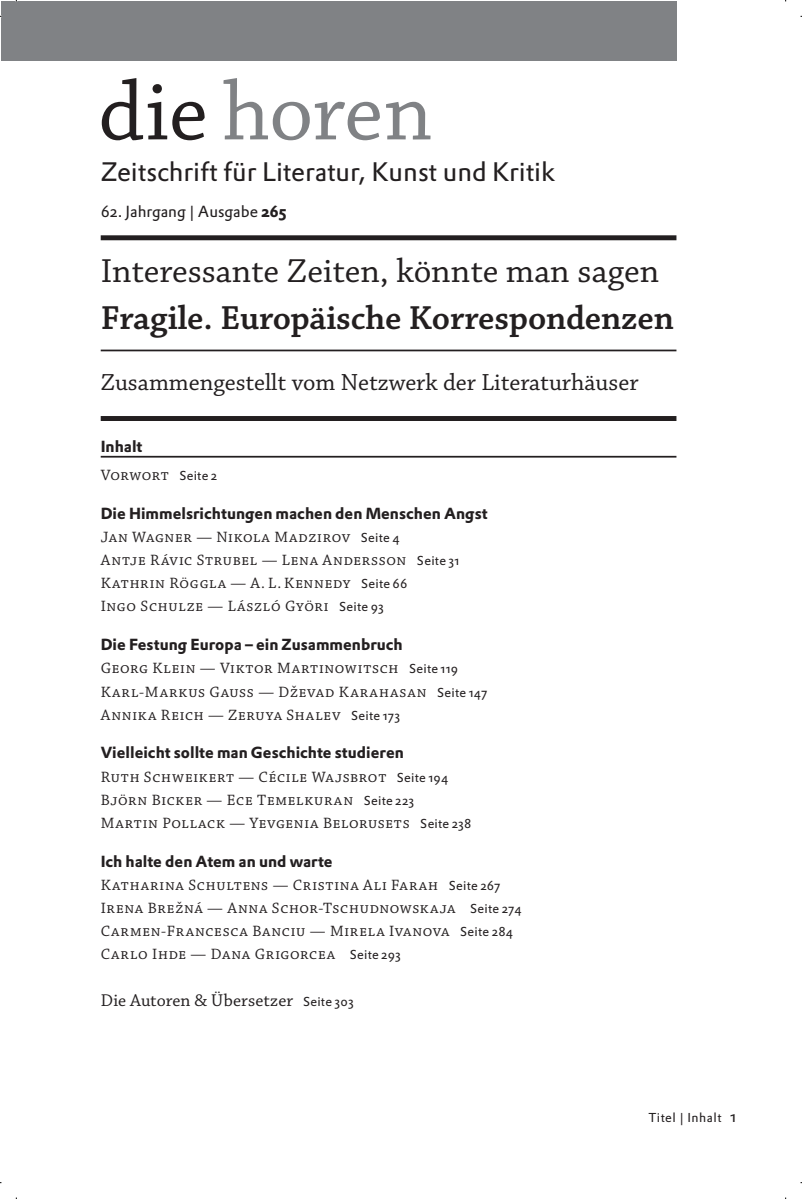
<style>
.page{position:relative;width:802px;height:1199px;background:#fff}
.page>*{position:absolute;margin:0;border:0;box-sizing:border-box;transform-origin:0 0}
.t1{font:87.5px "Chaparral Pro";color:#808285}
.t2{font:600 35px "Chaparral Pro";letter-spacing:-.005em;color:#231f20}
.t3{font:35px "Chaparral Pro";color:#231f20}
.t4{font:26.25px "DTL Prokyon ST";color:#231f20}
.t5{font:24.5px "Chaparral Pro";color:#231f20}
.t6{font:17.85px "Chaparral Pro";letter-spacing:.01em;color:#231f20}
.t7{font:15.75px/23.3px "Chaparral Pro";letter-spacing:.045em;color:#231f20}
.t8{font:15.75px "DTL Prokyon ST Bold";color:#231f20}
.t9{font:15.75px "DTL Prokyon ST";color:#231f20}
.t10{font:12.6px "DTL Prokyon ST";letter-spacing:.04em;color:#231f20}
.s1{color:#231f20}
.s2{font-family:"DTL Prokyon ST Bold"}
.s3{font-family:"DTL Prokyon ST";font-size:12.6px}
.s4{font-size:15.75px}
</style>
<div class="page">
<div style="left:101px;top:235px;width:575px;height:5px;background:#231f20"></div>
<div style="left:101px;top:416px;width:575px;height:5px;background:#231f20"></div>
<hr style="left:101px;top:349px;width:575px;height:2px;background:#231f20">
<hr style="left:101px;top:456px;width:575px;height:1px;background:#231f20">
<div style="left:1px;top:1px;width:675px;height:60px;background:#808285"></div>
<h1 class="t1" style="left:98px;top:63px;width:336px"><span class="s1">die</span> horen</h1>
<h3 class="t4" style="left:101px;top:155px;width:456px">Zeitschrift für Literatur, Kunst und Kritik</h3>
<p class="t9" style="left:101px;top:201px;width:188px">62. Jahrgang | Ausgabe <span class="s2">265</span></p>
<h2 class="t3" style="left:101px;top:251px;width:560px">Interessante Zeiten, könnte man sagen</h2>
<h2 class="t2" style="left:101px;top:298px;width:575px">Fragile. Europäische Korrespondenzen</h2>
<h3 class="t5" style="left:101px;top:369px;width:539px">Zusammengestellt vom Netzwerk der Literaturhäuser</h3>
<p class="t8" style="left:101px;top:435px;width:43px">Inhalt</p>
<p class="t7" style="left:101px;top:464px;width:118px">Vorwort <span class="s3">Seite 2</span></p>
<p class="t8" style="left:101px;top:502px;width:388px">Die Himmelsrichtungen machen den Menschen Angst</p>
<p class="t7" style="left:101px;top:526px;width:360px">Jan Wagner — Nikola Madzirov <span class="s3">Seite 4<br></span>Antje Rávic Strubel — Lena Andersson <span class="s3">Seite 31<br></span>Kathrin Röggla — A. L. Kennedy <span class="s3">Seite 66<br></span>Ingo Schulze — László Györi <span class="s3">Seite 93</span></p>
<p class="t8" style="left:101px;top:634px;width:303px">Die Festung Europa – ein Zusammenbruch</p>
<p class="t7" style="left:101px;top:657px;width:388px">Georg Klein — Viktor Martinowitsch <span class="s3">Seite 119<br></span>Karl-Markus Gauss — Dževad Karahasan <span class="s3">Seite 147<br></span>Annika Reich — Zeruya Shalev <span class="s3">Seite 173</span></p>
<p class="t8" style="left:101px;top:742px;width:305px">Vielleicht sollte man Geschichte studieren</p>
<p class="t7" style="left:101px;top:765px;width:372px">Ruth Schweikert — Cécile Wajsbrot <span class="s3">Seite 194<br></span>Björn Bicker — Ece Temelkuran <span class="s3">Seite 223<br></span>Martin Pollack — Yevgenia Belorusets <span class="s3">Seite 238</span></p>
<p class="t8" style="left:101px;top:850px;width:233px">Ich halte den Atem an und warte</p>
<p class="t7" style="left:101px;top:873px;width:422px">Katharina Schultens — Cristina Ali Farah <span class="s3">Seite 267<br></span>Irena Brežná — Anna Schor-Tschudnowskaja <span class="s3">Seite 274<br></span>Carmen-Francesca Banciu — Mirela Ivanova <span class="s3">Seite 284<br></span>Carlo Ihde — Dana Grigorcea <span class="s3">Seite 293</span></p>
<p class="t6" style="left:101px;top:990px;width:255px">Die Autoren &amp; Übersetzer <span class="s3">Seite 303</span></p>
<p class="t10" style="left:648px;top:1108px;width:89px">Titel | Inhalt <span class="s4">1</span></p>
</div>
